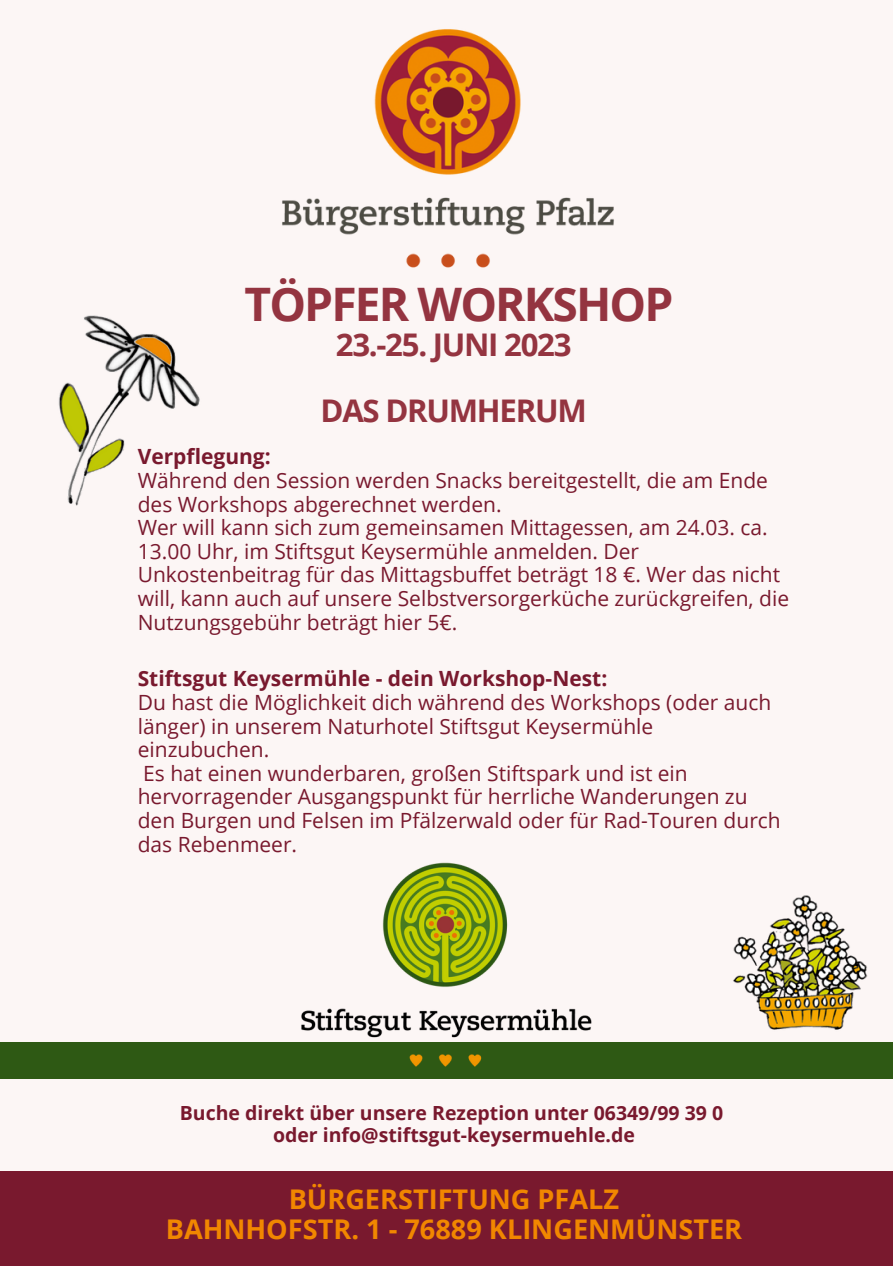
<style>
.page{position:relative;width:893px;height:1267px;background:#fff}
.page>*{position:absolute;margin:0;border:0;box-sizing:border-box;transform-origin:0 0}
.t1{font:700 46.2px "Open Sans";letter-spacing:-.04em;color:#943440}
.t2{font:700 31.2px/65.2px "Open Sans";letter-spacing:-.04em;color:#943440;text-align:center}
.t3{font:700 27.15px/30.3px "Open Sans";color:#f18700;text-align:center}
.t4{font:21px/23.5px "Open Sans";color:#79192e}
.t5{font:700 21px "Open Sans";color:#79192e}
.t6{font:700 19.5px/21.3px "Open Sans";color:#79192e;text-align:center}
</style>
<div class="page">
<div style="left:0;top:0;width:892px;height:1266px;background:#fcf6f5"></div>
<div style="left:0;top:1171px;width:892px;height:95px;background:#79192e"></div>
<img style="left:282px;top:29px;width:332px;height:239px">
<div style="left:0;top:1042px;width:892px;height:37px;background:#2e5914"></div>
<img style="left:58px;top:315px;width:142px;height:191px">
<img style="left:733px;top:895px;width:135px;height:135px">
<img style="left:301px;top:862px;width:291px;height:205px">
<h1 class="t1" style="left:244px;top:272px;width:430px">TÖPFER WORKSHOP</h1>
<h2 class="t2" style="left:320px;top:312px;width:268px">23.-25. JUNI 2023<br>DAS DRUMHERUM</h2>
<p class="t5" style="left:138px;top:442px;width:134px">Verpflegung:</p>
<p class="t4" style="left:138px;top:468px;width:653px">Während den Session werden Snacks bereitgestellt, die am Ende des Workshops abgerechnet werden.<br>Wer will kann sich zum gemeinsamen Mittagessen, am 24.03. ca.<br>13.00 Uhr, im Stiftsgut Keysermühle anmelden. Der Unkostenbeitrag für das Mittagsbuffet beträgt 18 €. Wer das nicht will, kann auch auf unsere Selbstversorgerküche zurückgreifen, die Nutzungsgebühr beträgt hier 5€.</p>
<p class="t5" style="left:138px;top:664px;width:471px">Stiftsgut Keysermühle - dein Workshop-Nest:</p>
<p class="t4" style="left:138px;top:690px;width:644px">Du hast die Möglichkeit dich während des Workshops (oder auch länger) in unserem Naturhotel Stiftsgut Keysermühle einzubuchen.<br>Es hat einen wunderbaren, großen Stiftspark und ist ein hervorragender Ausgangspunkt für herrliche Wanderungen zu den Burgen und Felsen im Pfälzerwald oder für Rad-Touren durch das Rebenmeer.</p>
<p class="t6" style="left:180px;top:1102px;width:545px">Buche direkt über unsere Rezeption unter 06349/99 39 0 oder info@stiftsgut-keysermuehle.de</p>
<p class="t3" style="left:166px;top:1183px;width:578px">BÜRGERSTIFTUNG PFALZ<br>BAHNHOFSTR. 1 - 76889 KLINGENMÜNSTER</p>
</div>
